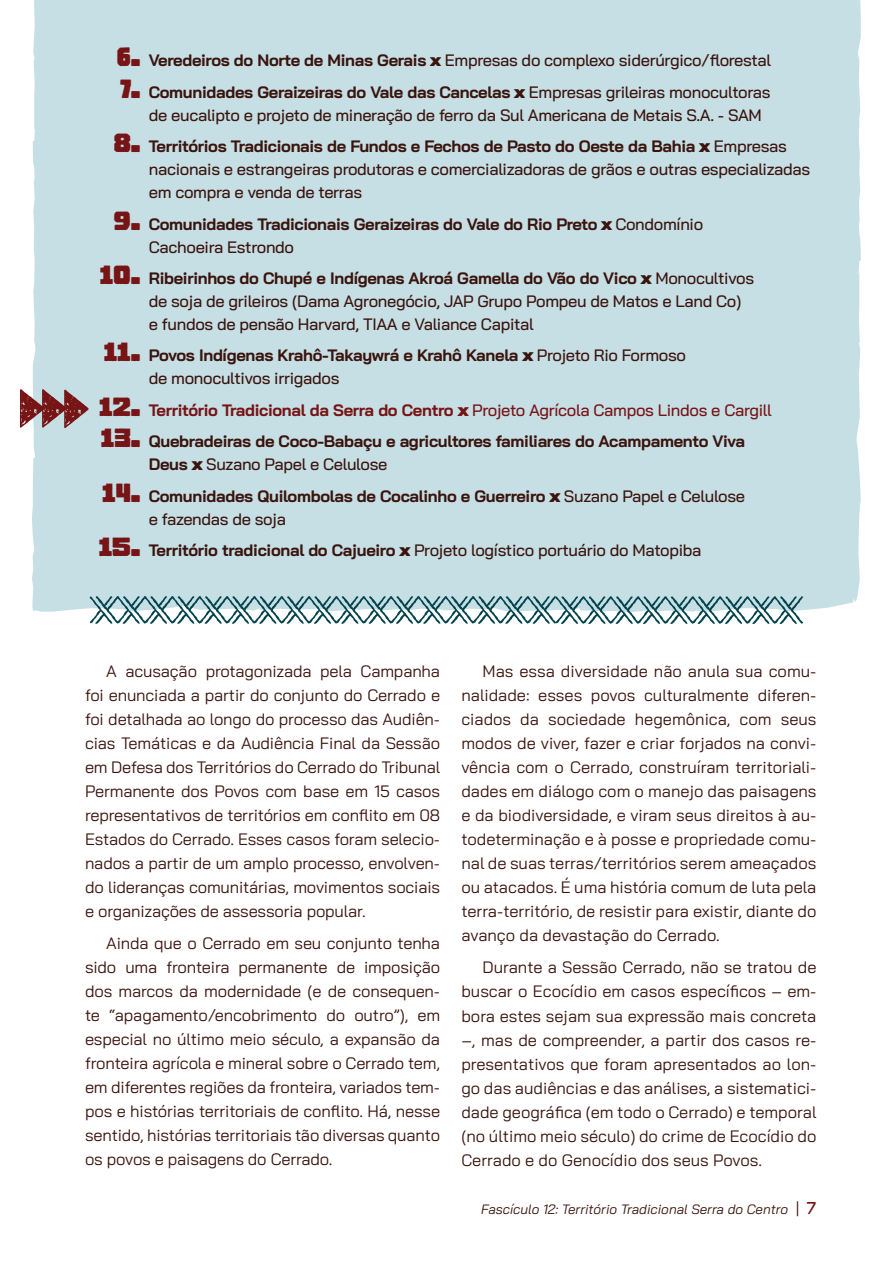
<style>
.page{position:relative;width:893px;height:1263px;background:#fff}
.page>*{position:absolute;margin:0;border:0;box-sizing:border-box;transform-origin:0 0}
.t1{font:16.5px/24px "Bai Jamjuree";letter-spacing:-.01em;color:#3a140d;text-align:justify}
.t2{font:500 16.5px/23px "Bai Jamjuree";letter-spacing:-.02em;color:#3a140d}
.t3{font:700 16.5px/23px "Bai Jamjuree";letter-spacing:-.02em;color:#3a140d}
.t4{font:700 16.5px "Bai Jamjuree";letter-spacing:-.02em;color:#761416}
.t5{font:italic 13.5px "Bai Jamjuree";color:#3a140d}
.s1{font-family:"Tekoha";font-weight:900;font-size:34.5px;color:#761416}
.s2{font-weight:700}
.s3{font-family:"Tekoha";font-weight:900}
.s4{font-weight:500}
.s5{font-family:"Tekoha";font-weight:900;font-size:34.5px}
.s6{font-style:normal;font-size:15px}
.s7{font-family:"grafiapopular";font-style:normal;font-size:22.5px;color:#761416}
</style>
<div class="page">
<div style="left:32px;top:0;width:829px;height:612px;background:#c6dfe5"></div>
<svg style="left:90px;top:596px;width:713px;height:28px"></svg>
<svg style="left:20px;top:389px;width:69px;height:39px"></svg>
<p class="t2" style="left:117px;top:49px;width:656px"><span class="s1">6.</span> <span class="s2">Veredeiros do Norte de Minas Gerais</span> <span class="s3">X</span> Empresas do complexo siderúrgico/florestal</p>
<p class="t2" style="left:149px;top:81px;width:623px;text-indent:-28px"><span class="s1">7.</span> <span class="s2">Comunidades Geraizeiras do Vale das Cancelas</span> <span class="s3">X</span> Empresas grileiras monocultoras de eucalipto e projeto de mineração de ferro da Sul Americana de Metais S.A. - SAM</p>
<p class="t2" style="left:149px;top:135px;width:663px;text-indent:-35px"><span class="s1">8.</span> <span class="s2">Territórios Tradicionais de Fundos e Fechos de Pasto do Oeste da Bahia</span> <span class="s3">X</span> Empresas nacionais e estrangeiras produtoras e comercializadoras de grãos e outras especializadas em compra e venda de terras</p>
<p class="t3" style="left:149px;top:213px;width:556px;text-indent:-35px"><span class="s1">9.</span> Comunidades Tradicionais Geraizeiras do Vale do Rio Preto <span class="s3">X</span> <span class="s4">Condomínio<br>Cachoeira Estrondo</span></p>
<p class="t2" style="left:149px;top:267px;width:607px;text-indent:-49px"><span class="s1">10.</span> <span class="s2">Ribeirinhos do Chupé e Indígenas Akroá Gamella do Vão do Vico</span> <span class="s3">X</span> Monocultivos de soja de grileiros (Dama Agronegócio, JAP Grupo Pompeu de Matos e Land Co) e fundos de pensão Harvard, TIAA e Valiance Capital</p>
<p class="t3" style="left:149px;top:344px;width:539px;text-indent:-45px"><span class="s1">11.</span> Povos Indígenas Krahô-Takaywrá e Krahô Kanela <span class="s3">X</span> <span class="s4">Projeto Rio Formoso de monocultivos irrigados</span></p>
<p class="t4" style="left:99px;top:400px;width:674px"><span class="s5">12.</span> Território Tradicional da Serra do Centro <span class="s3">X</span> <span class="s4">Projeto Agrícola Campos Lindos e Cargill</span></p>
<p class="t3" style="left:149px;top:430px;width:598px;text-indent:-48px"><span class="s1">13.</span> Quebradeiras de Coco-Babaçu e agricultores familiares do Acampamento Viva<br>Deus <span class="s3">X</span> <span class="s4">Suzano Papel e Celulose</span></p>
<p class="t3" style="left:149px;top:485px;width:598px;text-indent:-47px"><span class="s1">14.</span> Comunidades Quilombolas de Cocalinho e Guerreiro <span class="s3">X</span> <span class="s4">Suzano Papel e Celulose e fazendas de soja</span></p>
<p class="t2" style="left:99px;top:539px;width:604px"><span class="s1">15.</span> <span class="s2">Território tradicional do Cajueiro</span> <span class="s3">X</span> Projeto logístico portuário do Matopiba</p>
<p class="t1" style="left:85px;top:659px;width:357px;text-indent:21px">A acusação protagonizada pela Campanha foi enunciada a partir do conjunto do Cerrado e foi detalhada ao longo do processo das Audiên&shy;cias Temáticas e da Audiência Final da Sessão em Defesa dos Territórios do Cerrado do Tribunal Permanente dos Povos com base em 15 casos representativos de territórios em conflito em 08<br>Estados do Cerrado. Esses casos foram selecio&shy;nados a partir de um amplo processo, envolven&shy;do lideranças comunitárias, movimentos sociais e organizações de assessoria popular.</p>
<p class="t1" style="left:85px;top:931px;width:357px;text-indent:21px">Ainda que o Cerrado em seu conjunto tenha sido uma fronteira permanente de imposição dos marcos da modernidade (e de consequen&shy;te “apagamento/encobrimento do outro”), em especial no último meio século, a expansão da fronteira agrícola e mineral sobre o Cerrado tem, em diferentes regiões da fronteira, variados tem&shy;pos e histórias territoriais de conflito. Há, nesse sentido, histórias territoriais tão diversas quanto os povos e paisagens do Cerrado.</p>
<p class="t1" style="left:461px;top:659px;width:357px;text-indent:21px">Mas essa diversidade não anula sua comu&shy;nalidade: esses povos culturalmente diferen&shy;ciados da sociedade hegemônica, com seus modos de viver, fazer e criar forjados na convi&shy;vência com o Cerrado, construíram territoriali&shy;dades em diálogo com o manejo das paisagens e da biodiversidade, e viram seus direitos à au&shy;todeterminação e à posse e propriedade comu&shy;nal de suas terras/territórios serem ameaçados ou atacados. É uma história comum de luta pela terra-território, de resistir para existir, diante do avanço da devastação do Cerrado.</p>
<p class="t1" style="left:461px;top:955px;width:357px;text-indent:21px">Durante a Sessão Cerrado, não se tratou de buscar o Ecocídio em casos específicos – em&shy;bora estes sejam sua expressão mais concreta –, mas de compreender, a partir dos casos re&shy;presentativos que foram apresentados ao lon&shy;go das audiências e das análises, a sistematici&shy;dade geográfica (em todo o Cerrado) e temporal (no último meio século) do crime de Ecocídio do Cerrado e do Genocídio dos seus Povos.</p>
<p class="t5" style="left:481px;top:1198px;width:337px">Fascículo 12: Território Tradicional Serra do Centro <span class="s6">|</span> <span class="s7">7</span></p>
</div>
